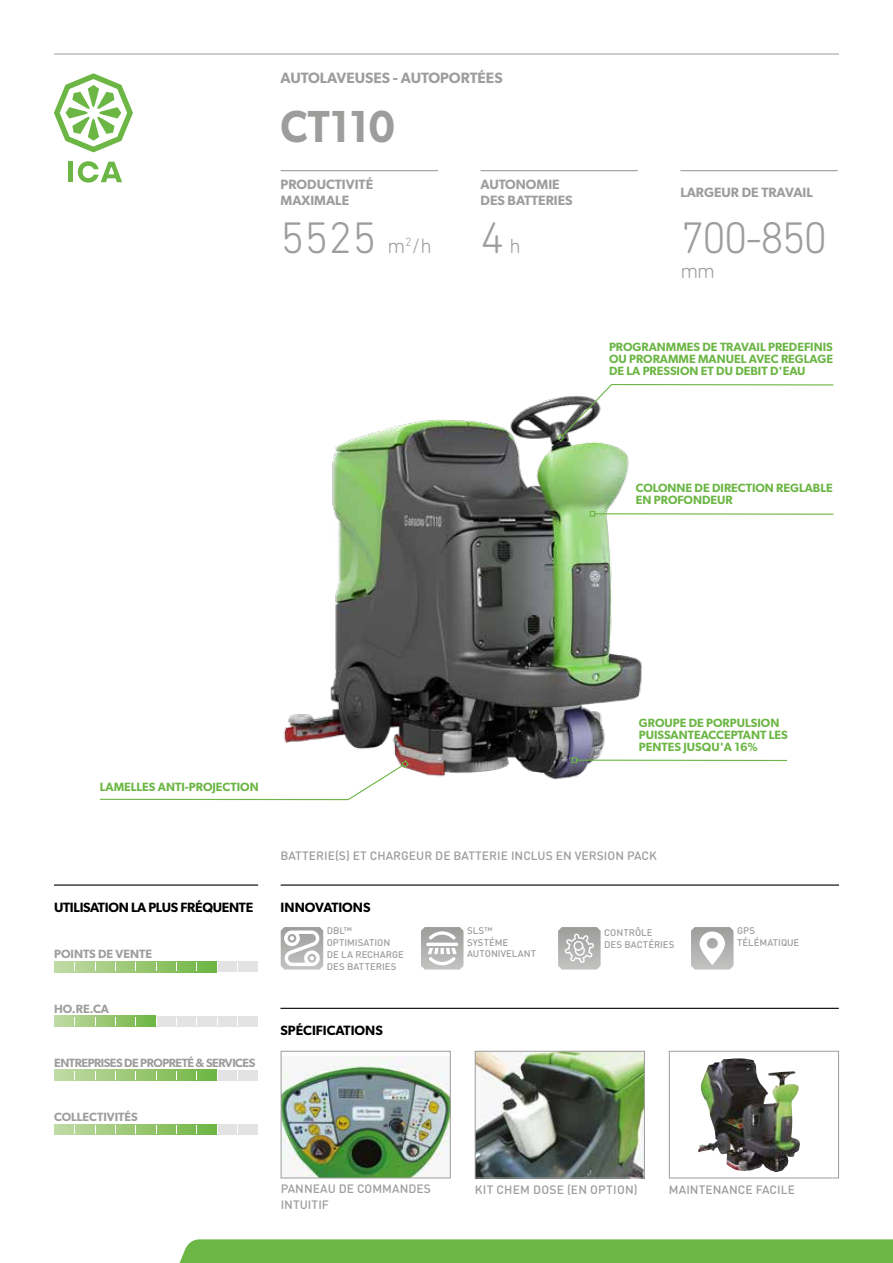
<style>
.page{position:relative;width:893px;height:1263px;background:#fff}
.page>*{position:absolute;margin:0;border:0;box-sizing:border-box;transform-origin:0 0}
.t1{font:300 45px "DIN Next Rounded LT Pro";letter-spacing:-.05em;color:#9d9d9c}
.t2{font:600 45px "Gibson";color:#9d9d9c;scale:.93 1}
.t3{font:300 21px "DIN Next Rounded LT Pro";color:#9d9d9c}
.t4{font:600 15px "Gibson";color:#9d9d9c}
.t5{font:600 13.5px/16.2px "Gibson";color:#9d9d9c}
.t6{font:600 13.5px "Gibson";letter-spacing:-.02em;color:#000}
.t7{font:600 13.5px "Gibson";color:#000}
.t8{font:600 12px/12px "Gibson";color:#6bb644}
.t9{font:500 12px "DIN Round Pro";letter-spacing:.005em;color:#9d9d9c}
.t10{font:600 12px "Gibson";letter-spacing:-.03em;color:#9d9d9c}
.t11{font:600 12px "Gibson";color:#9d9d9c}
.t12{font:500 9.6px/11.2px "DIN Round Pro";color:#9d9d9c}
.s1{font-size:21px}
</style>
<div class="page">
<hr style="left:54px;top:54px;width:785px;height:1px;background:#9d9d9c">
<svg style="left:54px;top:73px;width:79px;height:79px"></svg>
<div style="left:68px;top:162px;width:5px;height:20px;background:#6bb644"></div>
<svg style="left:78px;top:161px;width:44px;height:22px"></svg>
<div style="left:179px;top:1239px;width:714px;height:24px;background:#6bb644"></div>
<img style="left:698px;top:1058px;width:102px;height:114px">
<div style="left:669px;top:1051px;width:170px;height:127px;border:1px solid #9d9d9c"></div>
<img style="left:283px;top:1056px;width:166px;height:120px">
<div style="left:281px;top:1051px;width:170px;height:127px;border:1px solid #9d9d9c"></div>
<hr style="left:281px;top:170px;width:157px;height:1px;background:#9d9d9c">
<hr style="left:480px;top:170px;width:158px;height:1px;background:#9d9d9c">
<hr style="left:680px;top:170px;width:158px;height:1px;background:#9d9d9c">
<hr style="left:281px;top:884px;width:558px;height:2px;background:#000">
<hr style="left:280px;top:1008px;width:559px;height:1px;background:#000">
<img style="left:283px;top:398px;width:359px;height:382px">
<hr style="left:54px;top:884px;width:204px;height:2px;background:#000">
<div style="left:54px;top:961px;width:204px;height:11px;background:#e3e3e3"></div>
<svg style="left:54px;top:961px;width:163px;height:11px;background:#9cca78"></svg>
<div style="left:54px;top:1070px;width:204px;height:10px;background:#e3e3e3"></div>
<svg style="left:54px;top:1070px;width:163px;height:10px;background:#9cca79"></svg>
<div style="left:54px;top:1016px;width:204px;height:10px;background:#e3e3e3"></div>
<svg style="left:54px;top:1016px;width:102px;height:10px"></svg>
<div style="left:54px;top:1124px;width:204px;height:11px;background:#e3e3e3"></div>
<svg style="left:54px;top:1124px;width:163px;height:11px;background:#9cca78"></svg>
<svg style="left:281px;top:927px;width:42px;height:42px"></svg>
<svg style="left:421px;top:927px;width:42px;height:42px"></svg>
<img style="left:477px;top:1053px;width:166px;height:123px">
<div style="left:475px;top:1051px;width:170px;height:127px;border:1px solid #9d9d9c"></div>
<svg style="left:558px;top:927px;width:43px;height:42px;background:#bbbbba"></svg>
<svg style="left:556px;top:384px;width:278px;height:58px"></svg>
<hr style="left:595px;top:513px;width:238px;height:2px;background:#6bb644">
<svg style="left:590px;top:511px;width:5px;height:6px"></svg>
<svg style="left:99px;top:759px;width:311px;height:42px"></svg>
<hr style="left:577px;top:759px;width:210px;height:2px;background:#6bb644">
<svg style="left:571px;top:757px;width:6px;height:6px"></svg>
<svg style="left:691px;top:927px;width:42px;height:42px"></svg>
<p class="t4" style="left:281px;top:69px;width:223px">AUTOLAVEUSES - AUTOPORTÉES</p>
<h1 class="t2" style="left:281px;top:100px;width:124px">CT110</h1>
<p class="t5" style="left:281px;top:176px;width:94px">PRODUCTIVITÉ<br>MAXIMALE</p>
<p class="t5" style="left:480px;top:176px;width:94px">AUTONOMIE<br>DES BATTERIES</p>
<p class="t5" style="left:680px;top:184px;width:134px">LARGEUR DE TRAVAIL</p>
<h1 class="t1" style="left:281px;top:212px;width:242px">5525 <span class="s1">m</span><sup>2</sup><span class="s1">/h</span> 4 <span class="s1">h</span></h1>
<h1 class="t1" style="left:680px;top:212px;width:148px">700-850</h1>
<h2 class="t3" style="left:680px;top:259px;width:36px">mm</h2>
<p class="t8" style="left:609px;top:341px;width:226px;text-align:justify">PROGRANMMES DE TRAVAIL PREDEFINIS OU PRORAMME MANUEL AVEC REGLAGE DE LA PRESSION ET DU DEBIT D'EAU</p>
<p class="t8" style="left:636px;top:482px;width:198px">COLONNE DE DIRECTION REGLABLE<br>EN PROFONDEUR</p>
<p class="t8" style="left:100px;top:780px;width:160px">LAMELLES ANTI-PROJECTION</p>
<p class="t8" style="left:639px;top:716px;width:150px">GROUPE DE PORPULSION<br>PUISSANTEACCEPTANT LES<br>PENTES JUSQU'A 16%</p>
<p class="t6" style="left:54px;top:899px;width:201px">UTILISATION LA PLUS FRÉQUENTE</p>
<p class="t11" style="left:54px;top:947px;width:99px">POINTS DE VENTE</p>
<p class="t10" style="left:54px;top:1001px;width:56px">HO.RE.CA</p>
<p class="t10" style="left:54px;top:1055px;width:203px">ENTREPRISES DE PROPRETÉ &amp; SERVICES</p>
<p class="t11" style="left:54px;top:1109px;width:85px">COLLECTIVITÉS</p>
<p class="t9" style="left:280px;top:848px;width:378px">BATTERIE(S) ET CHARGEUR DE BATTERIE INCLUS EN VERSION PACK</p>
<p class="t7" style="left:281px;top:899px;width:91px">INNOVATIONS</p>
<p class="t12" style="left:327px;top:925px;width:79px;line-height:11.7px">DBL™<br>OPTIMISATION<br>DE LA RECHARGE<br>DES BATTERIES</p>
<p class="t12" style="left:467px;top:925px;width:71px">SLS™<br>SYSTÉME<br>AUTONIVELANT</p>
<p class="t7" style="left:280px;top:1022px;width:104px">SPÉCIFICATIONS</p>
<p class="t12" style="left:604px;top:927px;width:72px">CONTRÔLE<br>DES BACTÉRIES</p>
<p class="t12" style="left:737px;top:925px;width:64px">GPS<br>TÉLÉMATIQUE</p>
<p class="t9" style="left:475px;top:1181px;width:164px">KIT CHEM DOSE (EN OPTION)</p>
<p class="t9" style="left:281px;top:1181px;width:152px">PANNEAU DE COMMANDES</p>
<p class="t9" style="left:669px;top:1181px;width:127px">MAINTENANCE FACILE</p>
<p class="t9" style="left:281px;top:1196px;width:50px">INTUITIF</p>
</div>
